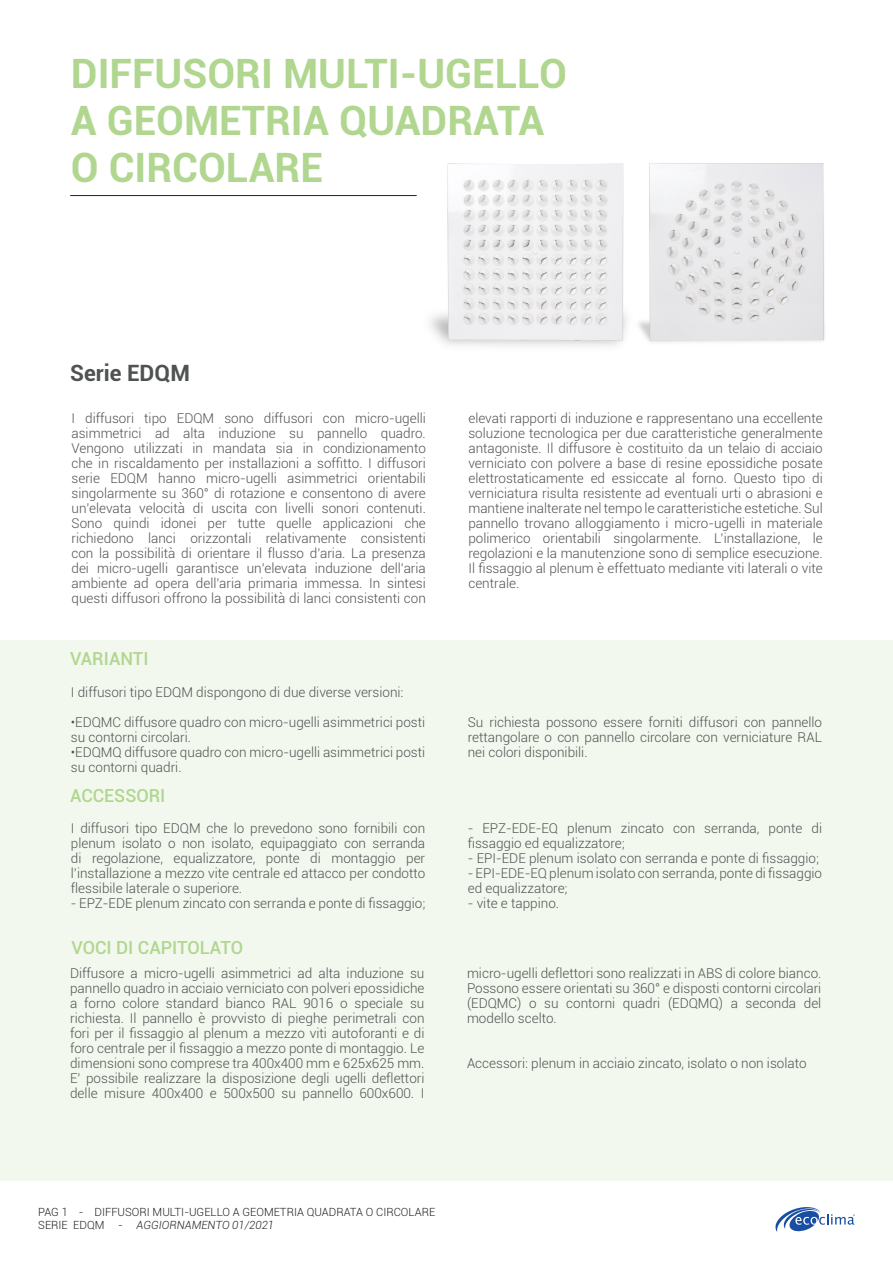
<style>
.page{position:relative;width:893px;height:1263px;background:#fff}
.page>*{position:absolute;margin:0;border:0;box-sizing:border-box;transform-origin:0 0}
.Titolo{font:700 40.5px/46.5px "Roboto";color:#b0d68f}
.t1{font:700 22.5px "Roboto";color:#4f5152}
.Sottotitolo_colorato{font:500 18px "Roboto";color:#b0d68f}
.Testo{font:300 13.5px/15px "Roboto";color:#4f5152;text-align:justify}
.t2{font:300 11.25px/13.5px "Roboto";color:#231f20}
.s1{font-style:italic}
</style>
<div class="page">
<svg style="left:775px;top:1207px;width:80px;height:25px"></svg>
<div style="left:0;top:640px;width:893px;height:540px;background:#f3f8ee"></div>
<img style="left:430px;top:163px;width:395px;height:183px">
<hr style="left:71px;top:195px;width:345px;height:1px;background:#231f20">
<p class="Titolo" style="left:71px;top:49px;width:498px">DIFFUSORI MULTI-UGELLO<br>A GEOMETRIA QUADRATA<br>O CIRCOLARE</p>
<p class="t1" style="left:70px;top:357px;width:121px">Serie EDQM</p>
<p class="Testo" style="left:72px;top:411px;width:356px">I diffusori tipo EDQM sono diffusori con micro-ugelli asimmetrici ad alta induzione su pannello quadro.<br>Vengono utilizzati in mandata sia in condizionamento che in riscaldamento per installazioni a soffitto. I diffusori serie EDQM hanno micro-ugelli asimmetrici orientabili singolarmente su 360° di rotazione e consentono di avere un’elevata velocità di uscita con livelli sonori contenuti.<br>Sono quindi idonei per tutte quelle applicazioni che richiedono lanci orizzontali relativamente consistenti con la possibilità di orientare il flusso d’aria. La presenza dei micro-ugelli garantisce un’elevata induzione dell’aria ambiente ad opera dell’aria primaria immessa. In sintesi questi diffusori offrono la possibilità di lanci consistenti con</p>
<p class="Testo" style="left:468px;top:411px;width:356px">elevati rapporti di induzione e rappresentano una eccellente soluzione tecnologica per due caratteristiche generalmente antagoniste. Il diffusore è costituito da un telaio di acciaio verniciato con polvere a base di resine epossidiche posate elettrostaticamente ed essiccate al forno. Questo tipo di verniciatura risulta resistente ad eventuali urti o abrasioni e mantiene inalterate nel tempo le caratteristiche estetiche. Sul pannello trovano alloggiamento i micro-ugelli in materiale polimerico orientabili singolarmente. L’installazione, le regolazioni e la manutenzione sono di semplice esecuzione.<br>Il fissaggio al plenum è effettuato mediante viti laterali o vite centrale.</p>
<p class="Sottotitolo_colorato" style="left:70px;top:646px;width:80px">VARIANTI</p>
<p class="Testo" style="left:71px;top:684px;width:334px">I diffusori tipo EDQM dispongono di due diverse versioni:</p>
<p class="Testo" style="left:71px;top:714px;width:356px">•EDQMC diffusore quadro con micro-ugelli asimmetrici posti su contorni circolari.</p>
<p class="Testo" style="left:71px;top:744px;width:356px">•EDQMQ diffusore quadro con micro-ugelli asimmetrici posti su contorni quadri.</p>
<p class="Sottotitolo_colorato" style="left:70px;top:783px;width:97px">ACCESSORI</p>
<p class="Testo" style="left:71px;top:820px;width:356px">I diffusori tipo EDQM che lo prevedono sono fornibili con plenum isolato o non isolato, equipaggiato con serranda di regolazione, equalizzatore, ponte di montaggio per l’installazione a mezzo vite centrale ed attacco per condotto flessibile laterale o superiore.</p>
<p class="Testo" style="left:71px;top:895px;width:356px">- EPZ-EDE plenum zincato con serranda e ponte di fissaggio;</p>
<p class="Testo" style="left:468px;top:714px;width:356px">Su richiesta possono essere forniti diffusori con pannello rettangolare o con pannello circolare con verniciature RAL nei colori disponibili.</p>
<p class="Testo" style="left:468px;top:820px;width:356px">- EPZ-EDE-EQ plenum zincato con serranda, ponte di fissaggio ed equalizzatore;</p>
<p class="Testo" style="left:468px;top:850px;width:353px">- EPI-EDE plenum isolato con serranda e ponte di fissaggio;</p>
<p class="Testo" style="left:468px;top:865px;width:356px">- EPI-EDE-EQ plenum isolato con serranda, ponte di fissaggio ed equalizzatore;</p>
<p class="Testo" style="left:468px;top:895px;width:93px">- vite e tappino.</p>
<p class="Sottotitolo_colorato" style="left:72px;top:935px;width:173px">VOCI DI CAPITOLATO</p>
<p class="Testo" style="left:70px;top:965px;width:356px">Diffusore a micro-ugelli asimmetrici ad alta induzione su pannello quadro in acciaio verniciato con polveri epossidiche a forno colore standard bianco RAL 9016 o speciale su richiesta. Il pannello è provvisto di pieghe perimetrali con fori per il fissaggio al plenum a mezzo viti autoforanti e di foro centrale per il fissaggio a mezzo ponte di montaggio. Le dimensioni sono comprese tra 400x400 mm e 625x625 mm.<br>E’ possibile realizzare la disposizione degli ugelli deflettori delle misure 400x400 e 500x500 su pannello 600x600. I</p>
<p class="Testo" style="left:467px;top:965px;width:356px">micro-ugelli deflettori sono realizzati in ABS di colore bianco.<br>Possono essere orientati su 360° e disposti contorni circolari (EDQMC) o su contorni quadri (EDQMQ) a seconda del modello scelto.</p>
<p class="Testo" style="left:467px;top:1055px;width:341px">Accessori: plenum in acciaio zincato, isolato o non isolato</p>
<p class="t2" style="left:38px;top:1204px;width:398px">PAG 1 - DIFFUSORI MULTI-UGELLO A GEOMETRIA QUADRATA O CIRCOLARE<br>SERIE EDQM - <span class="s1">AGGIORNAMENTO 01/2021</span></p>
</div>
